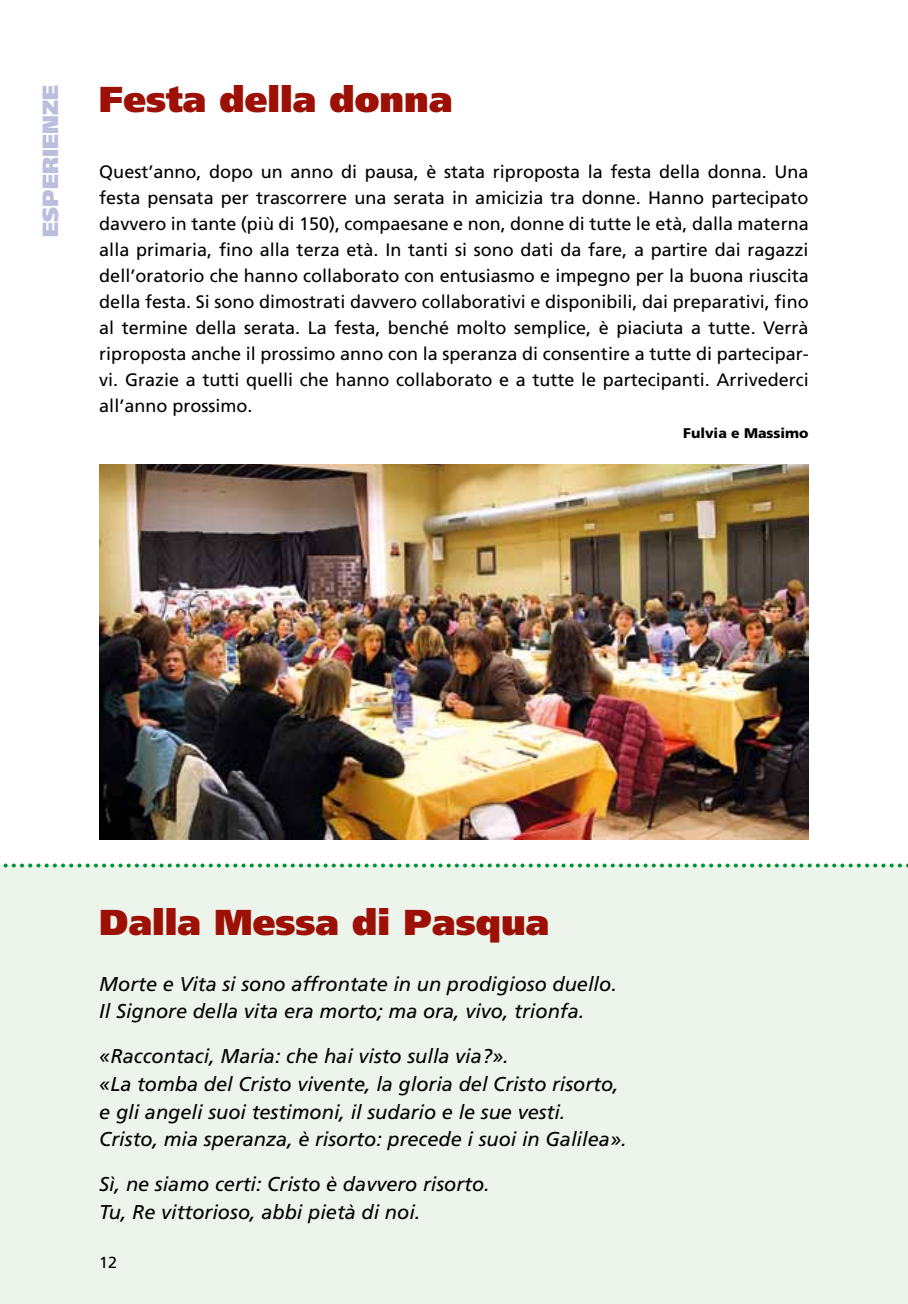
<style>
.page{position:relative;width:908px;height:1304px;background:#fff}
.page>*{position:absolute;margin:0;border:0;box-sizing:border-box;transform-origin:0 0}
.t1{font:900 36px "Frutiger";color:#9c1006}
.t2{font:900 22px "Frutiger";color:#bbbedc}
.t3{font:italic 20px/27.6px "Frutiger";color:#000}
.t4{font:18px/26px "Frutiger";color:#000;text-align:justify}
.t5{font:16px "Frutiger";color:#000}
.t6{font:900 14px "Frutiger";color:#000}
</style>
<div class="page">
<div style="left:0;top:865px;width:907px;height:439px;background:#edf4eb"></div>
<img style="left:99px;top:464px;width:709px;height:376px">
<svg style="left:3px;top:863px;width:896px;height:4px"></svg>
<p class="t2" style="left:37px;top:237px;width:153px;rotate:-90deg">esperienze</p>
<h1 class="t1" style="left:99px;top:78px;width:354px">Festa della donna</h1>
<p class="t4" style="left:99px;top:159px;width:710px">Quest’anno, dopo un anno di pausa, è stata riproposta la festa della donna. U na festa pensata per trascorrere una serata in amicizia tra donne. H anno partecipato davvero in tante (più di 150), compaesane e non, donne di tutte le età, dalla materna alla primaria, fino alla terza età. I n tanti si sono dati da fare, a partire dai ragazzi dell’oratorio che hanno collaborato con entusiasmo e impegno per la buona riuscita della festa. Si sono dimostrati davvero collaborativi e disponibili, dai preparativi, fino al termine della serata. La festa, benché molto semplice, è piaciuta a tutte. Verrà riproposta anche il prossimo anno con la speranza di consentire a tutte di partecipar&shy;vi. Grazie a tutti quelli che hanno collaborato e a tutte le partecipanti. Arrivederci all’anno prossimo.</p>
<p class="t6" style="left:683px;top:425px;width:127px">Fulvia e Massimo</p>
<h1 class="t1" style="left:99px;top:900px;width:451px">Dalla Messa di Pasqua</h1>
<p class="t3" style="left:99px;top:970px;width:519px">Morte e Vita si sono affrontate in un prodigioso duello.<br>Il Signore della vita era morto; ma ora, vivo, trionfa.</p>
<p class="t3" style="left:99px;top:1042px;width:528px">«Raccontaci, Maria: che hai visto sulla via?».<br>«La tomba del Cristo vivente, la gloria del Cristo risorto, e gli angeli suoi testimoni, il sudario e le sue vesti.<br>Cristo, mia speranza, è risorto: precede i suoi in Galilea».</p>
<p class="t3" style="left:99px;top:1170px;width:392px">Sì, ne siamo certi: Cristo è davvero risorto.<br>Tu, Re vittorioso, abbi pietà di noi.</p>
<p class="t5" style="left:99px;top:1253px;width:19px">12</p>
</div>
